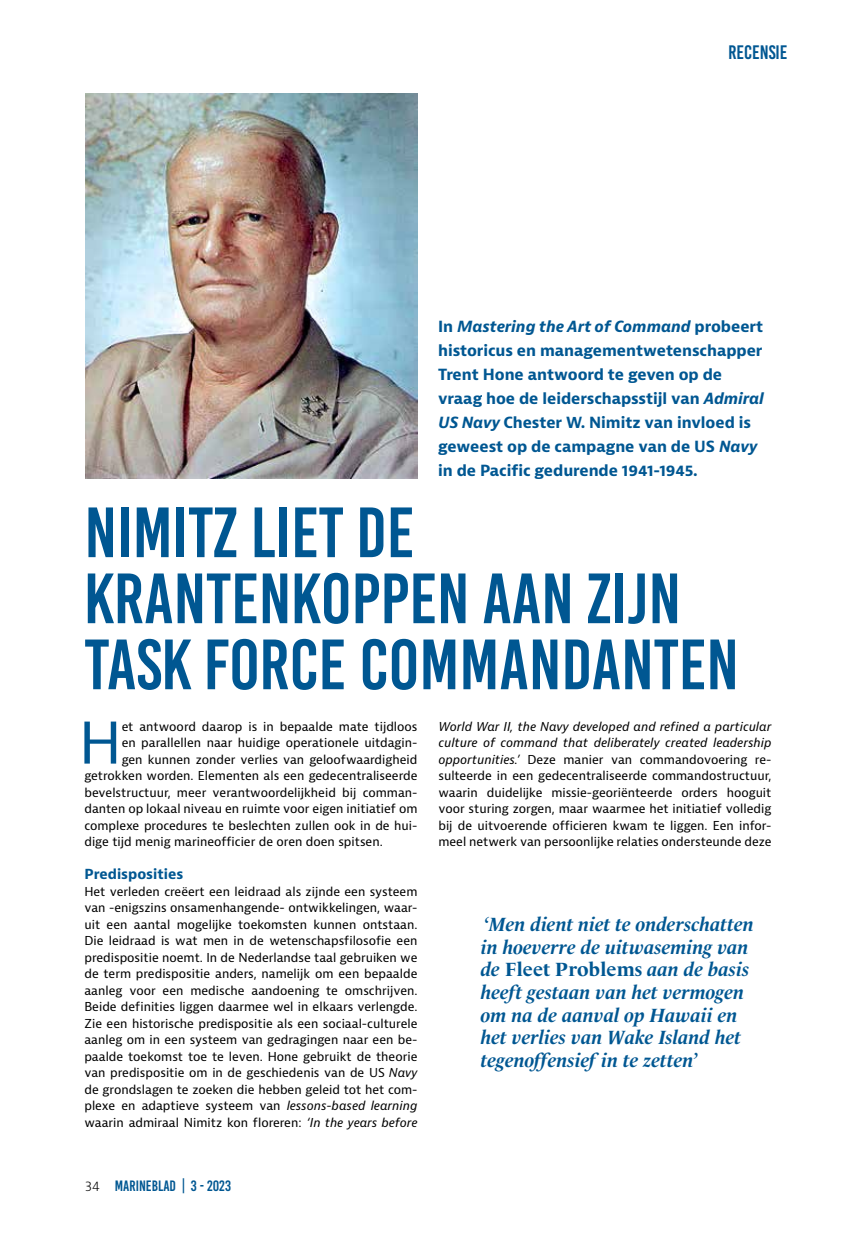
<style>
.page{position:relative;width:855px;height:1246px;background:#fff}
.page>*{position:absolute;margin:0;border:0;box-sizing:border-box;transform-origin:0 0}
.t1{font:70.95px/66px "Bebas Kai";color:#005792}
.t2{font:55.95px "Bernina Sans";color:#005792}
.t3{font:italic 700 19.5px/22.5px "Le Monde Livre Std";color:#005792}
.t4{font:19.5px "Bebas Kai";color:#005792}
.t5{font:700 15px/24px "Bernina Sans";letter-spacing:-.005em;color:#005792}
.t6{font:15px "Bebas Kai";color:#005792}
.t7{font:700 13.5px "Bernina Sans";color:#005792}
.t8{font:12px/16.5px "Bernina Sans";color:#000;text-align:justify}
.s1{font-style:italic}
.s2{font-family:"Bernina Sans";font-weight:300;font-size:13.5px;color:#000}
.s3{font-style:normal}
</style>
<div class="page">
<img style="left:86px;top:94px;width:331px;height:385px">
<h3 class="t4" style="left:728px;top:41px;width:60px">RECENSIE</h3>
<p class="t5" style="left:438px;top:315px;width:327px">In <span class="s1">Mastering the Art of Command</span> probeert historicus en managementwetenschapper Trent Hone antwoord te geven op de vraag hoe de leiderschapsstijl van <span class="s1">Admiral US Navy</span> Chester W. Nimitz van invloed is geweest op de campagne van de US <span class="s1">Navy </span>in de Pacific gedurende 1941-1945.</p>
<h1 class="t1" style="left:84px;top:500px;width:656px">NIMITZ LIET DE<br>KRANTENKOPPEN AAN ZIJN<br>TASK FORCE COMMANDANTEN</h1>
<h2 class="t2" style="left:79px;top:707px;width:44px">H</h2>
<p class="t8" style="left:122px;top:718px;width:297px">et antwoord daarop is in bepaalde mate tijdloos</p>
<p class="t8" style="left:122px;top:735px;width:297px">en parallellen naar huidige operationele uitdagin-</p>
<p class="t8" style="left:122px;top:751px;width:297px">gen kunnen zonder verlies van geloofwaardigheid</p>
<p class="t8" style="left:84px;top:768px;width:334px">getrokken worden. Elementen als een gedecentraliseerde</p>
<p class="t8" style="left:84px;top:784px;width:334px">bevelstructuur, meer verantwoordelijkheid bij comman-</p>
<p class="t8" style="left:84px;top:801px;width:334px">danten op lokaal niveau en ruimte voor eigen initiatief om</p>
<p class="t8" style="left:84px;top:817px;width:334px">complexe procedures te beslechten zullen ook in de hui-</p>
<p class="t8" style="left:84px;top:834px;width:300px">dige tijd menig marineofficier de oren doen spitsen.</p>
<p class="t7" style="left:84px;top:865px;width:100px">Predisposities</p>
<p class="t8" style="left:84px;top:883px;width:334px">Het verleden creëert een leidraad als zijnde een systeem van -enigszins onsamenhangende- ontwikkelingen, waar&shy;uit een aantal mogelijke toekomsten kunnen ontstaan.<br>Die leidraad is wat men in de wetenschapsfilosofie een predispositie noemt. In de Nederlandse taal gebruiken we de term predispositie anders, namelijk om een bepaalde aanleg voor een medische aandoening te omschrijven.<br>Beide definities liggen daarmee wel in elkaars verlengde.<br>Zie een historische predispositie als een sociaal-culturele aanleg om in een systeem van gedragingen naar een be&shy;paalde toekomst toe te leven. Hone gebruikt de theorie van predispositie om in de geschiedenis van de US <span class="s1">Navy </span>de grondslagen te zoeken die hebben geleid tot het com&shy;plexe en adaptieve systeem van <span class="s1">lessons-based learning </span>waarin admiraal Nimitz kon floreren: <span class="s1">‘In the years before</span></p>
<p class="t6" style="left:85px;top:1178px;width:147px"><span class="s2">34</span> MARINEBLAD | 3 - 2023</p>
<p class="t8" style="left:438px;top:718px;width:334px"><span class="s1">World War II, the Navy developed and refined a particular culture of command that deliberately created leadership opportunities.’</span> Deze manier van commandovoering re&shy;sulteerde in een gedecentraliseerde commandostructuur, waarin duidelijke missie-georiënteerde orders hooguit voor sturing zorgen, maar waarmee het initiatief volledig bij de uitvoerende officieren kwam te liggen. Een infor&shy;meel netwerk van persoonlijke relaties ondersteunde deze</p>
<h3 class="t3" style="left:481px;top:913px;width:274px">‘Men dient niet te onderschatten in hoeverre de uitwaseming van de <span class="s3">Fleet Problems</span> aan de basis heeft gestaan van het vermogen om na de aanval op Hawaii en het verlies van Wake Island het tegenoffensief in te zetten’</h3>
</div>
